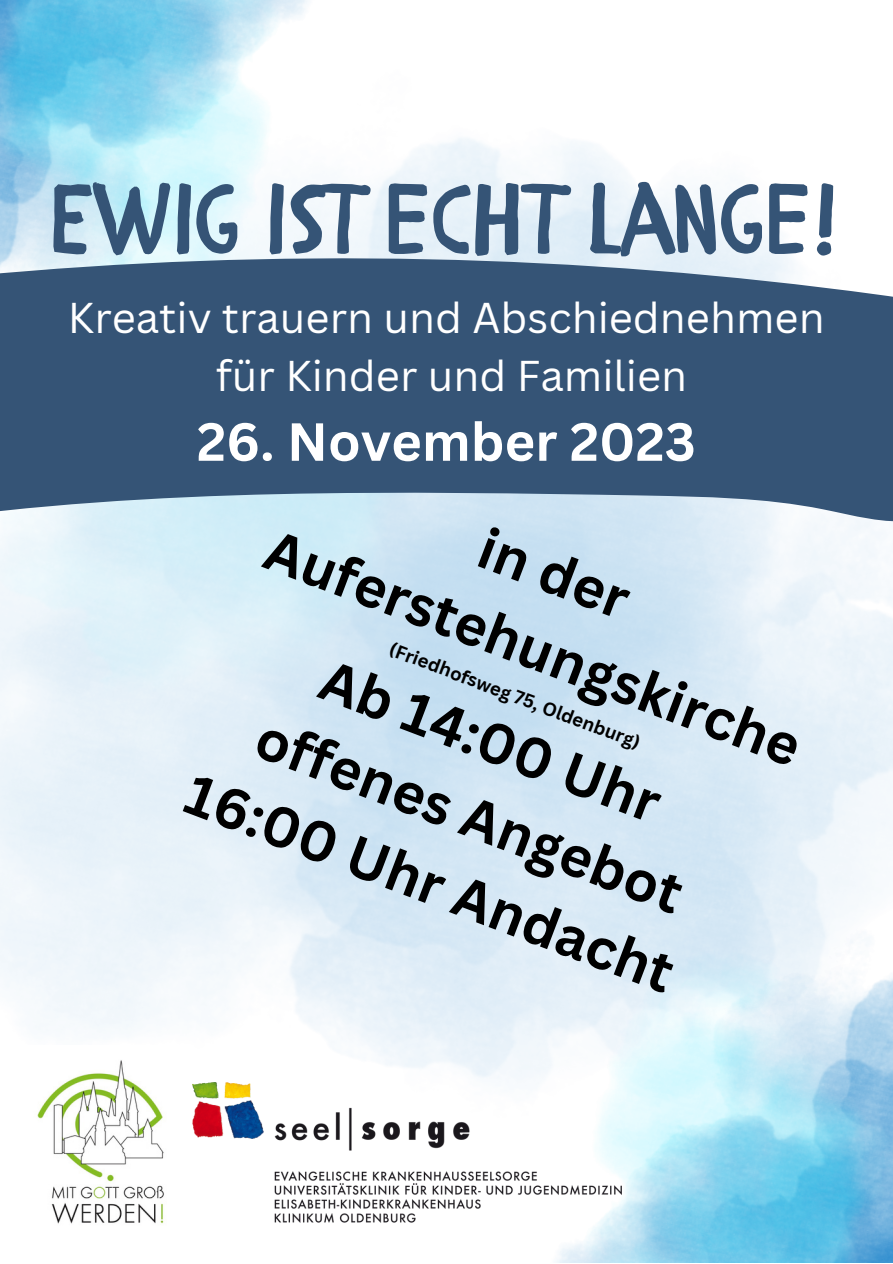
<style>
.page{position:relative;width:893px;height:1264px;background:#fff}
.page>*{position:absolute;margin:0;border:0;box-sizing:border-box;transform-origin:0 0}
.t1{font:99.75px "CHILDRENONE";color:#355476}
.t2{font:700 55.8px "Canva Sans";color:#000}
.t3{font:700 52.35px "Canva Sans";color:#fff}
.t4{font:42px "Canva Sans";color:#fff}
.t5{font:700 18.6px "Canva Sans";color:#000}
</style>
<div class="page">
<img style="left:0;top:138px;width:892px;height:1085px">
<img style="left:0;top:0;width:391px;height:233px">
<img style="left:471px;top:866px;width:421px;height:396px">
<svg style="left:0;top:233px;width:892px;height:326px;background:#66819b"></svg>
<img style="left:22px;top:1045px;width:153px;height:179px">
<img style="left:193px;top:1082px;width:428px;height:140px">
<p class="t1" style="left:52px;top:132px;width:789px">EWIG IST ECHT LANGE!</p>
<p class="t4" style="left:68px;top:288px;width:758px">Kreativ trauern und Abschiednehmen</p>
<p class="t4" style="left:216px;top:346px;width:472px">für Kinder und Familien</p>
<p class="t3" style="left:197px;top:405px;width:500px">26. November 2023</p>
<p class="t2" style="left:495px;top:508px;width:158px;rotate:21deg">in der</p>
<p class="t2" style="left:282px;top:509px;width:569px;rotate:21deg">Auferstehungskirche</p>
<p class="t5" style="left:395px;top:635px;width:268px;rotate:21deg">(Friedhofsweg 75, Oldenburg)</p>
<p class="t2" style="left:337px;top:640px;width:361px;rotate:21deg">Ab 14:00 Uhr</p>
<p class="t2" style="left:273px;top:698px;width:453px;rotate:21deg">offenes Angebot</p>
<p class="t2" style="left:202px;top:753px;width:518px;rotate:21deg">16:00 Uhr Andacht</p>
</div>
